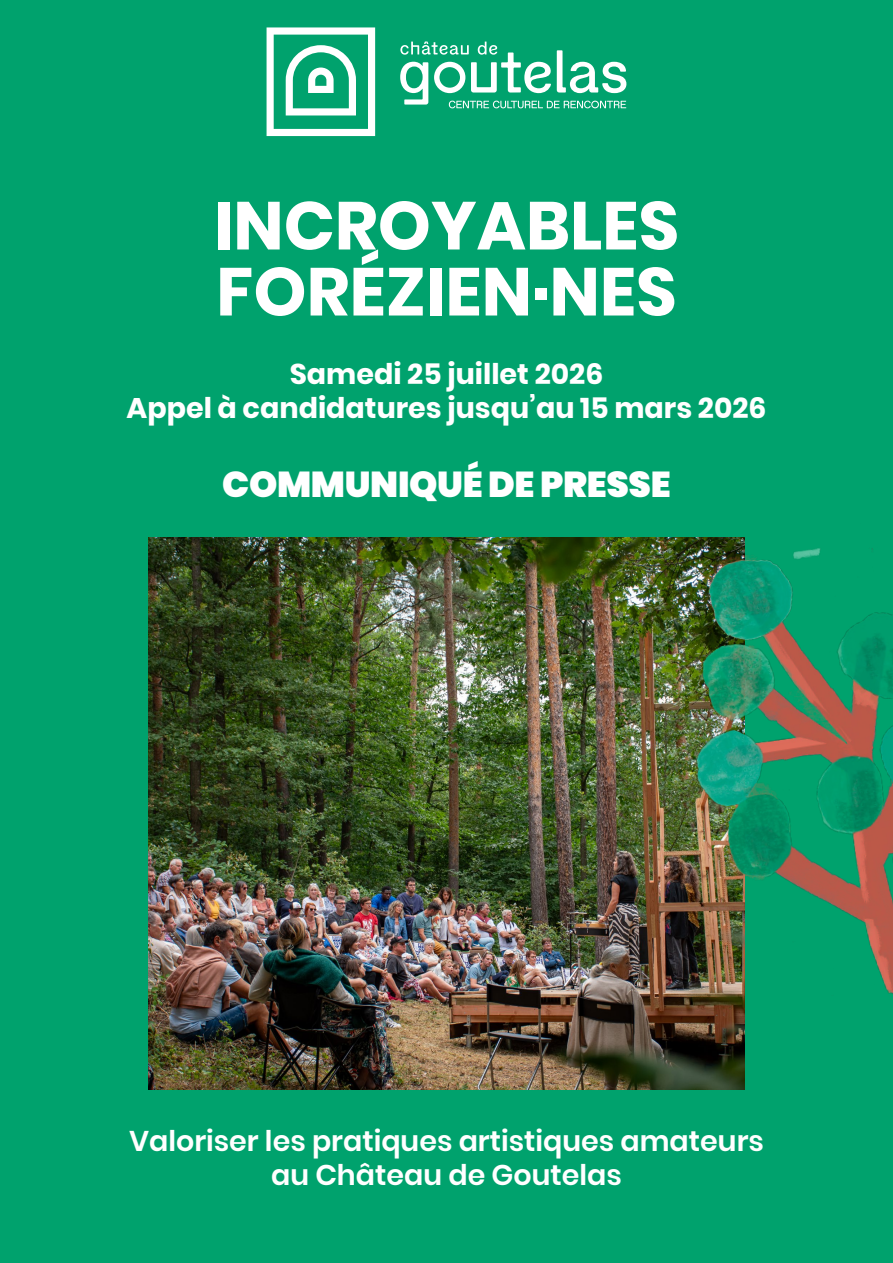
<style>
.page{position:relative;width:893px;height:1263px;background:#00a26d}
.page>*{position:absolute;margin:0;border:0;box-sizing:border-box;transform-origin:0 0}
.t1{font:700 67.5px/66px "Poppins";color:#fff}
.t2{font:900 36px "Poppins";letter-spacing:-.01em;color:#fff}
.t3{font:600 28.5px/34.2px "Poppins";color:#fff;text-align:center}
.t4{font:700 28.5px/34.2px "Poppins";color:#fff;text-align:center}
</style>
<div class="page">
<img style="left:149px;top:537px;width:595px;height:552px">
<svg style="left:267px;top:27px;width:108px;height:109px"></svg>
<svg style="left:400px;top:42px;width:226px;height:66px"></svg>
<img style="left:626px;top:537px;width:267px;height:514px">
<h1 class="t1" style="left:214px;top:193px;width:467px">INCROYABLES<br>FORÉZIEN·NES</h1>
<p class="t4" style="left:127px;top:357px;width:641px">Samedi 25 juillet 2026<br>Appel à candidatures jusqu’au 15 mars 2026</p>
<p class="t2" style="left:222px;top:464px;width:450px">COMMUNIQUÉ DE PRESSE</p>
<p class="t3" style="left:129px;top:1124px;width:636px">Valoriser les pratiques artistiques amateurs au Château de Goutelas</p>
</div>
